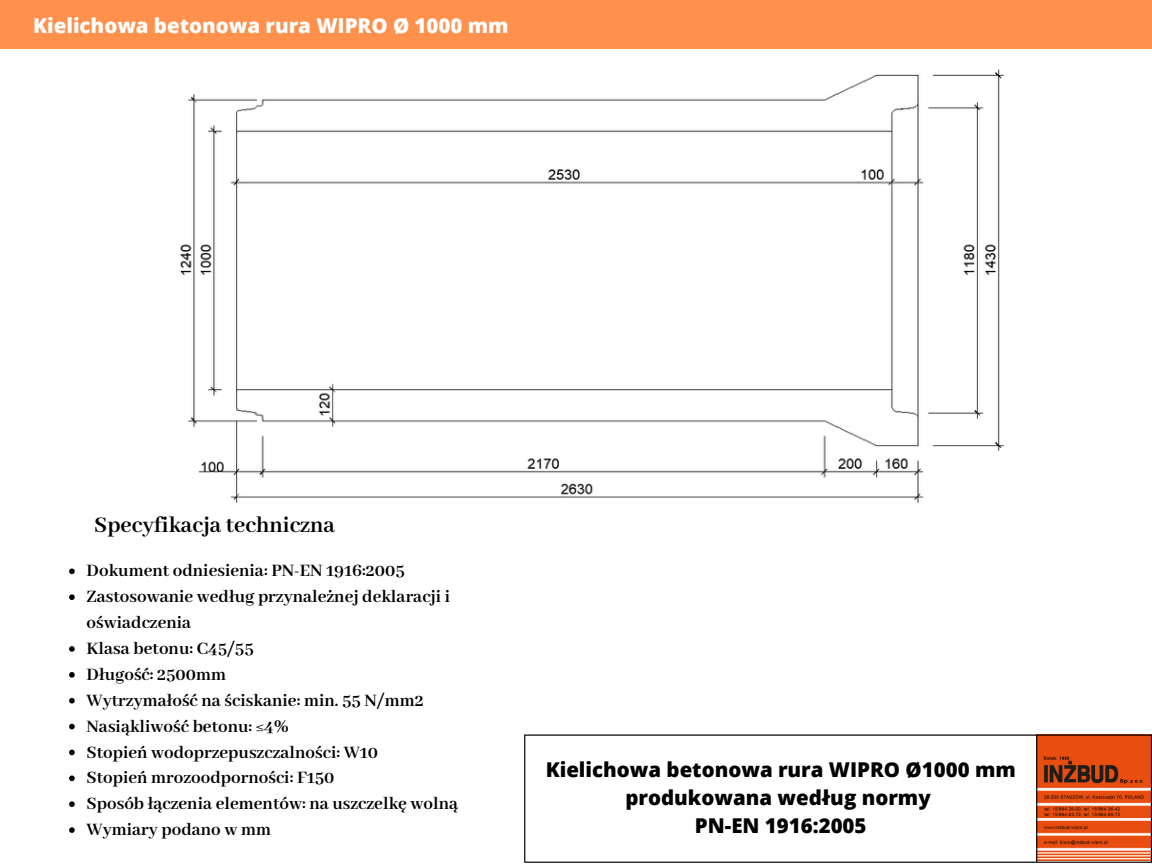
<style>
.page{position:relative;width:1152px;height:864px;background:#fff}
.page>*{position:absolute;margin:0;border:0;box-sizing:border-box;transform-origin:0 0}
.t1{font:700 24.3px "Abhaya Libre";color:#000}
.t2{font:800 20.4px/28.2px "Open Sans";color:#000;text-align:center}
.t3{font:800 20.4px "Open Sans";color:#fff}
.t4{font:700 18.9px/25.8px "Abhaya Libre";color:#000}
</style>
<div class="page">
<div style="left:0;top:0;width:1152px;height:49px;background:#ff914d"></div>
<svg style="left:69px;top:569px;width:6px;height:5px"></svg>
<svg style="left:69px;top:594px;width:6px;height:6px"></svg>
<svg style="left:69px;top:646px;width:6px;height:6px"></svg>
<svg style="left:69px;top:672px;width:6px;height:6px"></svg>
<svg style="left:69px;top:698px;width:6px;height:6px"></svg>
<svg style="left:69px;top:724px;width:6px;height:5px"></svg>
<svg style="left:69px;top:750px;width:6px;height:5px"></svg>
<svg style="left:69px;top:776px;width:6px;height:5px"></svg>
<svg style="left:69px;top:801px;width:6px;height:6px"></svg>
<svg style="left:69px;top:827px;width:6px;height:6px"></svg>
<img style="left:1037px;top:736px;width:114px;height:124px">
<hr style="left:524px;top:736px;width:1px;height:126px;background:#000">
<hr style="left:1036px;top:736px;width:1px;height:126px;background:#000">
<hr style="left:1151px;top:736px;width:1px;height:126px;background:#000">
<hr style="left:524px;top:734px;width:628px;height:2px;background:#000">
<hr style="left:524px;top:862px;width:628px;height:1px;background:#000">
<img style="left:180px;top:69px;width:824px;height:435px">
<p class="t3" style="left:33px;top:11px;width:477px">Kielichowa betonowa rura WIPRO Ø 1000 mm</p>
<p class="t1" style="left:94px;top:512px;width:242px">Specyfikacja techniczna</p>
<p class="t4" style="left:87px;top:559px;width:320px">Dokument odniesienia: PN-EN 1916:2005</p>
<p class="t4" style="left:87px;top:585px;width:365px">Zastosowanie według przynależnej deklaracji i oświadczenia</p>
<p class="t4" style="left:87px;top:636px;width:169px">Klasa betonu: C45/55</p>
<p class="t4" style="left:87px;top:662px;width:141px">Długość: 2500mm</p>
<p class="t4" style="left:87px;top:688px;width:338px">Wytrzymałość na ściskanie: min. 55 N/mm2</p>
<p class="t4" style="left:87px;top:714px;width:204px">Nasiąkliwość betonu: ≤4%</p>
<p class="t4" style="left:87px;top:740px;width:293px">Stopień wodoprzepuszczalności: W10</p>
<p class="t4" style="left:87px;top:766px;width:249px">Stopień mrozoodporności: F150</p>
<p class="t4" style="left:87px;top:792px;width:373px">Sposób łączenia elementów: na uszczelkę wolną</p>
<p class="t4" style="left:87px;top:818px;width:186px">Wymiary podano w mm</p>
<p class="t2" style="left:546px;top:755px;width:472px">Kielichowa betonowa rura WIPRO Ø1000 mm produkowana według normy</p>
<p class="t2" style="left:695px;top:811px;width:173px">PN-EN 1916:2005</p>
</div>
